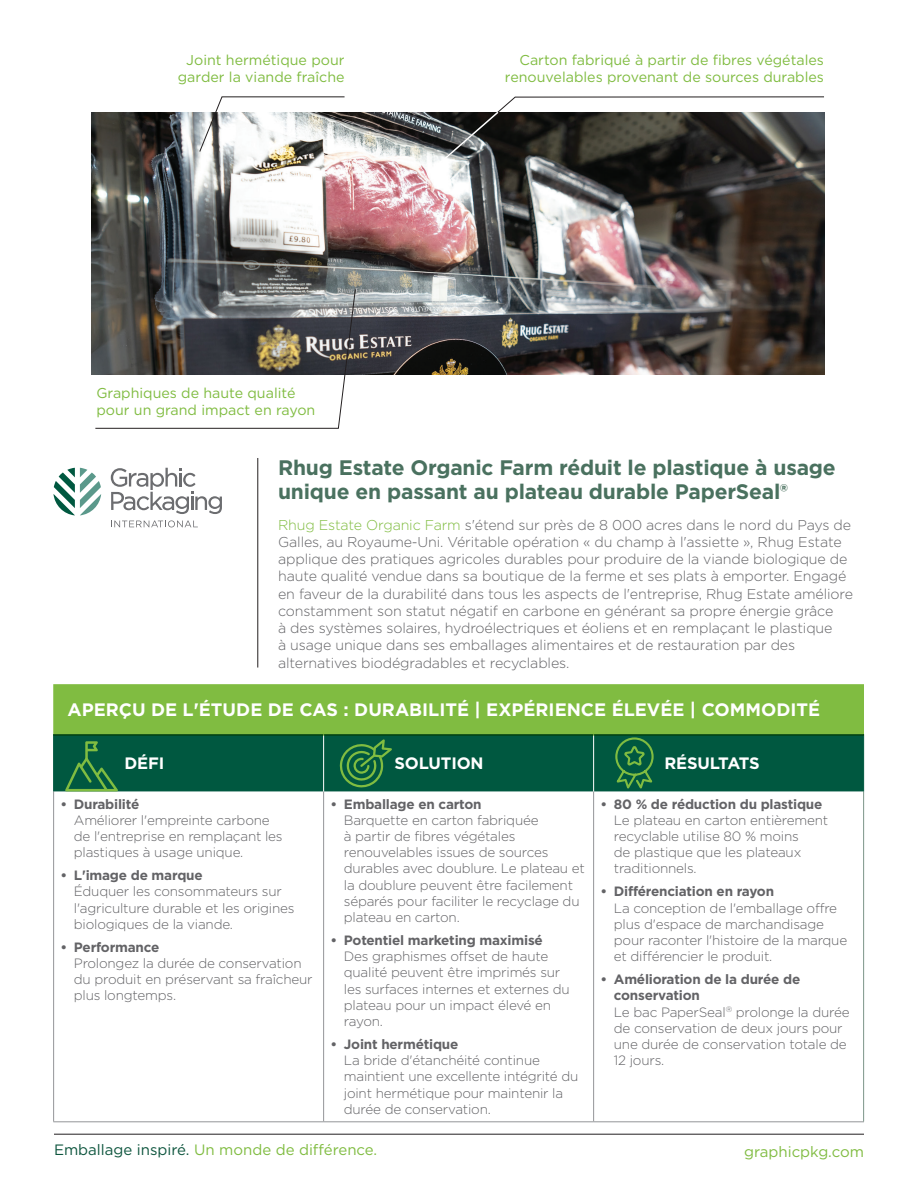
<style>
.page{position:relative;width:918px;height:1188px;background:#fff}
.page>*{position:absolute;margin:0;border:0;box-sizing:border-box;transform-origin:0 0}
.t1{font:700 21px/24px "Gotham";letter-spacing:-.01em;color:#4a715f}
.t2{font:700 18px "Gotham";color:#fff}
.t3{font:700 16.5px "Gotham";letter-spacing:-.01em;color:#fff}
.t4{font:15px "Gotham";color:#80bc41}
.t5{font:300 14.25px/17.2px "Gotham";letter-spacing:-.01em;color:#636366}
.t6{font:14.25px/16.5px "Gotham";color:#80bc41;text-align:center}
.t7{font:300 13.5px/16.2px "Gotham";letter-spacing:-.015em;color:#636366}
.t8{font:700 13.5px "Gotham";letter-spacing:-.015em;color:#636366}
.s1{color:#80bc41}
.s2{font-weight:700}
.s3{color:#0e553e}
</style>
<div class="page">
<img style="left:92px;top:112px;width:732px;height:263px">
<div style="left:54px;top:736px;width:809px;height:55px;background:#005840"></div>
<hr style="left:53px;top:791px;width:1px;height:331px;background:#939598">
<hr style="left:323px;top:791px;width:1px;height:331px;background:#939598">
<hr style="left:593px;top:791px;width:1px;height:331px;background:#939598">
<hr style="left:53px;top:1122px;width:271px;height:1px;background:#939598">
<hr style="left:324px;top:1122px;width:270px;height:1px;background:#939598">
<hr style="left:594px;top:1122px;width:270px;height:1px;background:#939598">
<hr style="left:323px;top:734px;width:1px;height:57px;background:#fff">
<hr style="left:593px;top:734px;width:1px;height:57px;background:#fff">
<hr style="left:863px;top:791px;width:1px;height:331px;background:#7c9488">
<hr style="left:53px;top:734px;width:1px;height:57px;background:#005840">
<hr style="left:863px;top:734px;width:1px;height:57px;background:#005840">
<div style="left:53px;top:684px;width:811px;height:52px;background:#80bc41;border:2px solid #80bc41"></div>
<hr style="left:54px;top:1134px;width:810px;height:1px;background:#231f20">
<svg style="left:95px;top:289px;width:261px;height:140px"></svg>
<svg style="left:65px;top:741px;width:53px;height:50px;background:#196b40"></svg>
<svg style="left:339px;top:739px;width:53px;height:49px;background:#217240"></svg>
<svg style="left:614px;top:733px;width:41px;height:59px;background:#217040"></svg>
<svg style="left:199px;top:96px;width:146px;height:56px"></svg>
<svg style="left:53px;top:468px;width:48px;height:47px"></svg>
<svg style="left:111px;top:468px;width:111px;height:46px"></svg>
<svg style="left:111px;top:520px;width:87px;height:7px"></svg>
<hr style="left:258px;top:458px;width:1px;height:210px;background:#231f20">
<svg style="left:432px;top:96px;width:393px;height:74px"></svg>
<p class="t6" style="left:178px;top:52px;width:168px">Joint hermétique pour garder la viande fraîche</p>
<p class="t6" style="left:505px;top:52px;width:321px;text-align:right">Carton fabriqué à partir de fibres végétales renouvelables provenant de sources durables</p>
<p class="t6" style="left:96px;top:385px;width:220px;text-align:left">Graphiques de haute qualité pour un grand impact en rayon</p>
<h1 class="t1" style="left:278px;top:455px;width:559px">Rhug Estate Organic Farm réduit le plastique à usage unique en passant au plateau durable PaperSeal®</h1>
<p class="t5" style="left:278px;top:515px;width:577px"><span class="s1">Rhug Estate Organic Farm</span> s'étend sur près de 8 000 acres dans le nord du Pays de Galles, au Royaume-Uni. Véritable opération « du champ à l'assiette », Rhug Estate applique des pratiques agricoles durables pour produire de la viande biologique de haute qualité vendue dans sa boutique de la ferme et ses plats à emporter. Engagé en faveur de la durabilité dans tous les aspects de l'entreprise, Rhug Estate améliore constamment son statut négatif en carbone en générant sa propre énergie grâce<br>à des systèmes solaires, hydroélectriques et éoliens et en remplaçant le plastique<br>à usage unique dans ses emballages alimentaires et de restauration par des alternatives biodégradables et recyclables.</p>
<h2 class="t2" style="left:68px;top:698px;width:754px">APERÇU DE L'ÉTUDE DE CAS : DURABILITÉ | EXPÉRIENCE ÉLEVÉE | COMMODITÉ</h2>
<p class="t3" style="left:125px;top:753px;width:41px">DÉFI</p>
<p class="t3" style="left:395px;top:753px;width:91px">SOLUTION</p>
<p class="t3" style="left:665px;top:753px;width:97px">RÉSULTATS</p>
<p class="t8" style="left:60px;top:795px;width:80px">• Durabilité</p>
<p class="t7" style="left:74px;top:812px;width:210px">Améliorer l'empreinte carbone de l'entreprise en remplaçant les plastiques à usage unique.</p>
<p class="t8" style="left:60px;top:867px;width:144px">• L'image de marque</p>
<p class="t7" style="left:74px;top:883px;width:222px">Éduquer les consommateurs sur l'agriculture durable et les origines biologiques de la viande.</p>
<p class="t8" style="left:60px;top:938px;width:100px">• Performance</p>
<p class="t7" style="left:74px;top:955px;width:240px">Prolongez la durée de conservation du produit en préservant sa fraîcheur plus longtemps.</p>
<p class="t8" style="left:600px;top:795px;width:224px">• 80 % de réduction du plastique</p>
<p class="t7" style="left:614px;top:812px;width:216px">Le plateau en carton entièrement recyclable utilise 80 % moins<br>de plastique que les plateaux traditionnels.</p>
<p class="t8" style="left:600px;top:883px;width:175px">• Différenciation en rayon</p>
<p class="t7" style="left:614px;top:899px;width:235px">La conception de l'emballage offre plus d'espace de marchandisage pour raconter l'histoire de la marque et différencier le produit.</p>
<p class="t7" style="left:614px;top:971px;width:237px;text-indent:-14px"><span class="s2">• Amélioration de la durée de conservation<br></span>Le bac PaperSeal<sup>®</sup> prolonge la durée de conservation de deux jours pour une durée de conservation totale de<br>12 jours.</p>
<p class="t8" style="left:330px;top:795px;width:153px">• Emballage en carton</p>
<p class="t7" style="left:344px;top:812px;width:243px">Barquette en carton fabriquée<br>à partir de fibres végétales renouvelables issues de sources durables avec doublure. Le plateau et la doublure peuvent être facilement séparés pour faciliter le recyclage du plateau en carton.</p>
<p class="t8" style="left:330px;top:931px;width:214px">• Potentiel marketing maximisé</p>
<p class="t7" style="left:344px;top:948px;width:228px">Des graphismes offset de haute qualité peuvent être imprimés sur les surfaces internes et externes du plateau pour un impact élevé en rayon.</p>
<p class="t8" style="left:330px;top:1035px;width:130px">• Joint hermétique</p>
<p class="t7" style="left:344px;top:1052px;width:236px">La bride d'étanchéité continue maintient une excellente intégrité du joint hermétique pour maintenir la durée de conservation.</p>
<p class="t4" style="left:54px;top:1140px;width:325px"><span class="s3">Emballage inspiré.</span> Un monde de différence.</p>
<p class="t4" style="left:744px;top:1142px;width:121px">graphicpkg.com</p>
</div>
